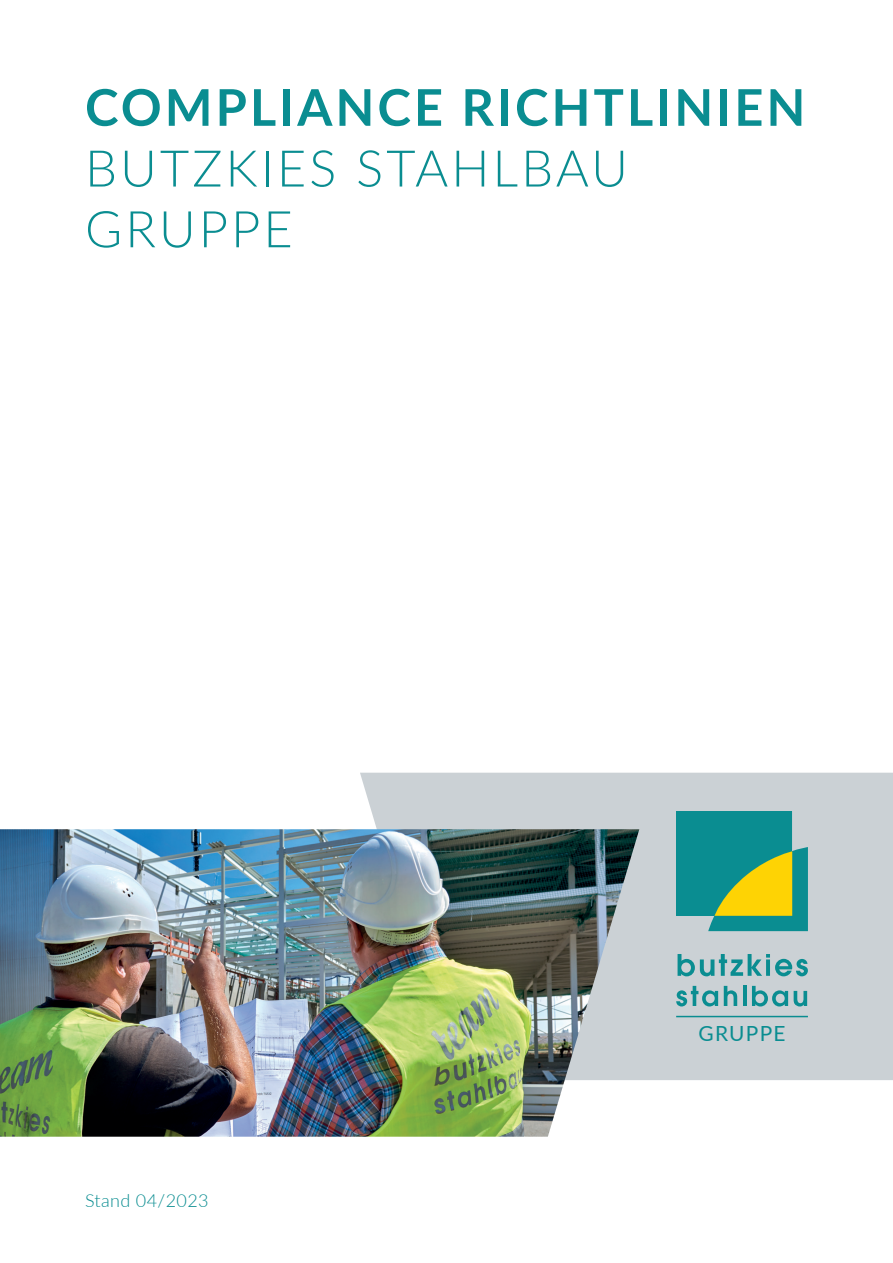
<style>
.page{position:relative;width:893px;height:1263px;background:#fff}
.page>*{position:absolute;margin:0;border:0;box-sizing:border-box;transform-origin:0 0}
.t1{font:300 50.55px/60.8px "Lato";letter-spacing:.06em;color:#0a8d91}
.t2{font:700 50.55px "Lato";letter-spacing:.06em;color:#0a8d91}
.t3{font:20.85px "Lato";letter-spacing:.06em;color:#0a8d91}
.t4{font:300 18px "Lato";letter-spacing:.02em;color:#0a8d91}
</style>
<div class="page">
<div style="left:360px;top:773px;width:533px;height:307px;background:#cbd1d5"></div>
<img style="left:0;top:829px;width:639px;height:308px">
<svg style="left:676px;top:811px;width:132px;height:120px;background:#49a078"></svg>
<svg style="left:676px;top:986px;width:42px;height:20px"></svg>
<svg style="left:724px;top:986px;width:13px;height:20px"></svg>
<hr style="left:743px;top:986px;width:3px;height:20px;background:#0a8d91">
<svg style="left:752px;top:986px;width:36px;height:20px"></svg>
<svg style="left:794px;top:991px;width:13px;height:15px"></svg>
<svg style="left:677px;top:954px;width:131px;height:22px;background:#7fb6ba"></svg>
<hr style="left:676px;top:1016px;width:132px;height:1px;background:#0a8d91">
<p class="t2" style="left:85px;top:70px;width:722px">COMPLIANCE RICHTLINIEN</p>
<p class="t1" style="left:85px;top:136px;width:544px">BUTZKIES STAHLBAU<br>GRUPPE</p>
<p class="t4" style="left:85px;top:1188px;width:125px">Stand 04/2023</p>
<p class="t3" style="left:699px;top:1019px;width:88px">GRUPPE</p>
</div>
